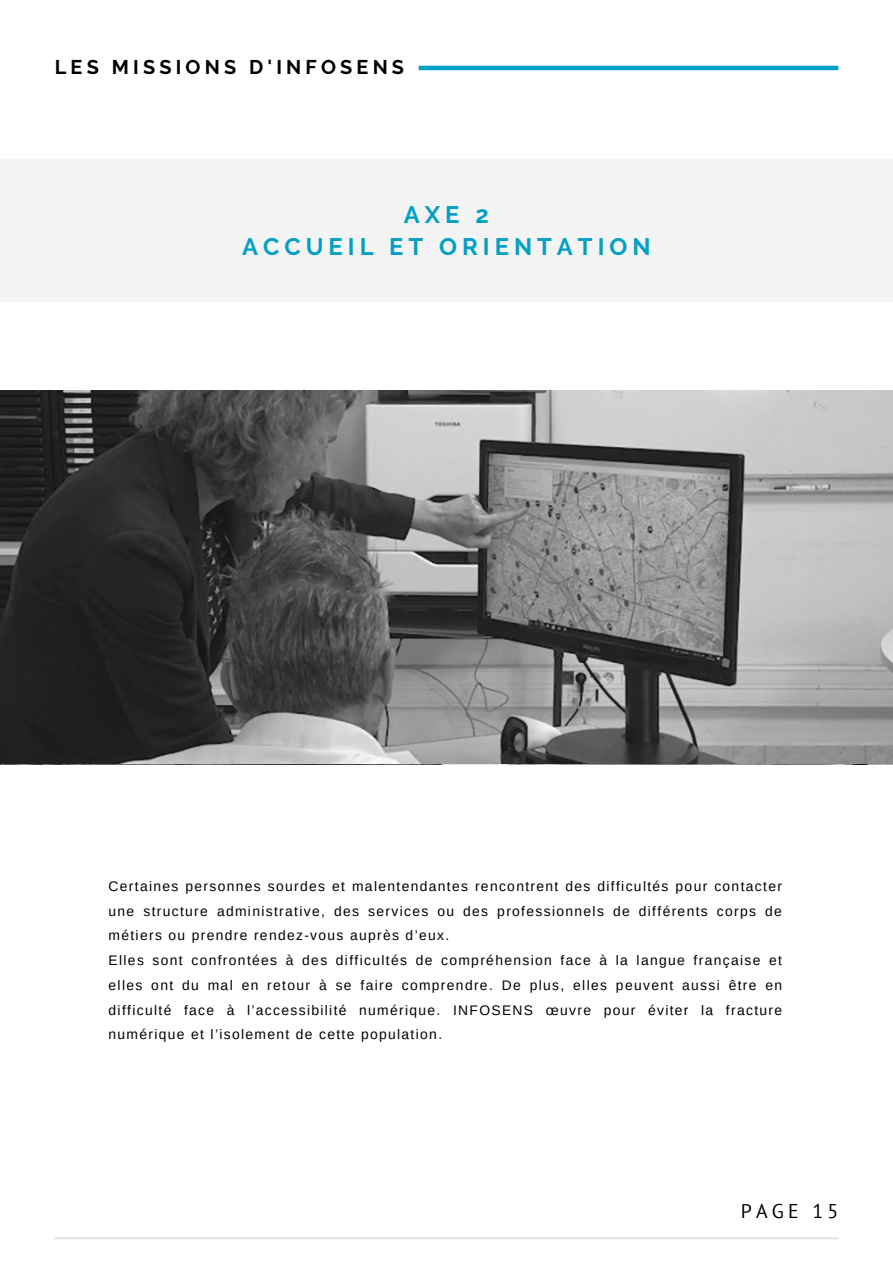
<style>
.page{position:relative;width:893px;height:1264px;background:#fff}
.page>*{position:absolute;margin:0;border:0;box-sizing:border-box;transform-origin:0 0}
.t1{font:700 23.85px/32.5px "Raleway";letter-spacing:.21em;color:#01a0c4;text-align:center}
.t2{font:700 19.8px "Raleway";letter-spacing:.21em;color:#000}
.t3{font:19.8px "PT Sans";letter-spacing:.21em;color:#000}
.t4{font:13.8px/24.8px "Arimo";letter-spacing:.095em;color:#000}
</style>
<div class="page">
<hr style="left:418px;top:66px;width:420px;height:4px;background:#01a0c4">
<hr style="left:55px;top:1236px;width:783px;height:3px;background:#e6e7e8">
<div style="left:0;top:159px;width:892px;height:143px;background:#f4f4f4"></div>
<img style="left:0;top:390px;width:892px;height:373px">
<h2 class="t2" style="left:55px;top:55px;width:351px">LES MISSIONS D'INFOSENS</h2>
<h1 class="t1" style="left:242px;top:198px;width:410px">AXE 2<br>ACCUEIL ET ORIENTATION</h1>
<p class="t4" style="left:108px;top:873px;width:675px">Certaines personnes sourdes et malentendantes rencontrent des difficultés pour contacter une structure administrative, des services ou des professionnels de différents corps de métiers ou prendre rendez-vous auprès d’eux.<br>Elles sont confrontées à des difficultés de compréhension face à la langue française et elles ont du mal en retour à se faire comprendre. De plus, elles peuvent aussi être en difficulté face à l’accessibilité numérique. INFOSENS œuvre pour éviter la fracture numérique et l’isolement de cette population.</p>
<h2 class="t3" style="left:740px;top:1198px;width:99px">PAGE 15</h2>
</div>
